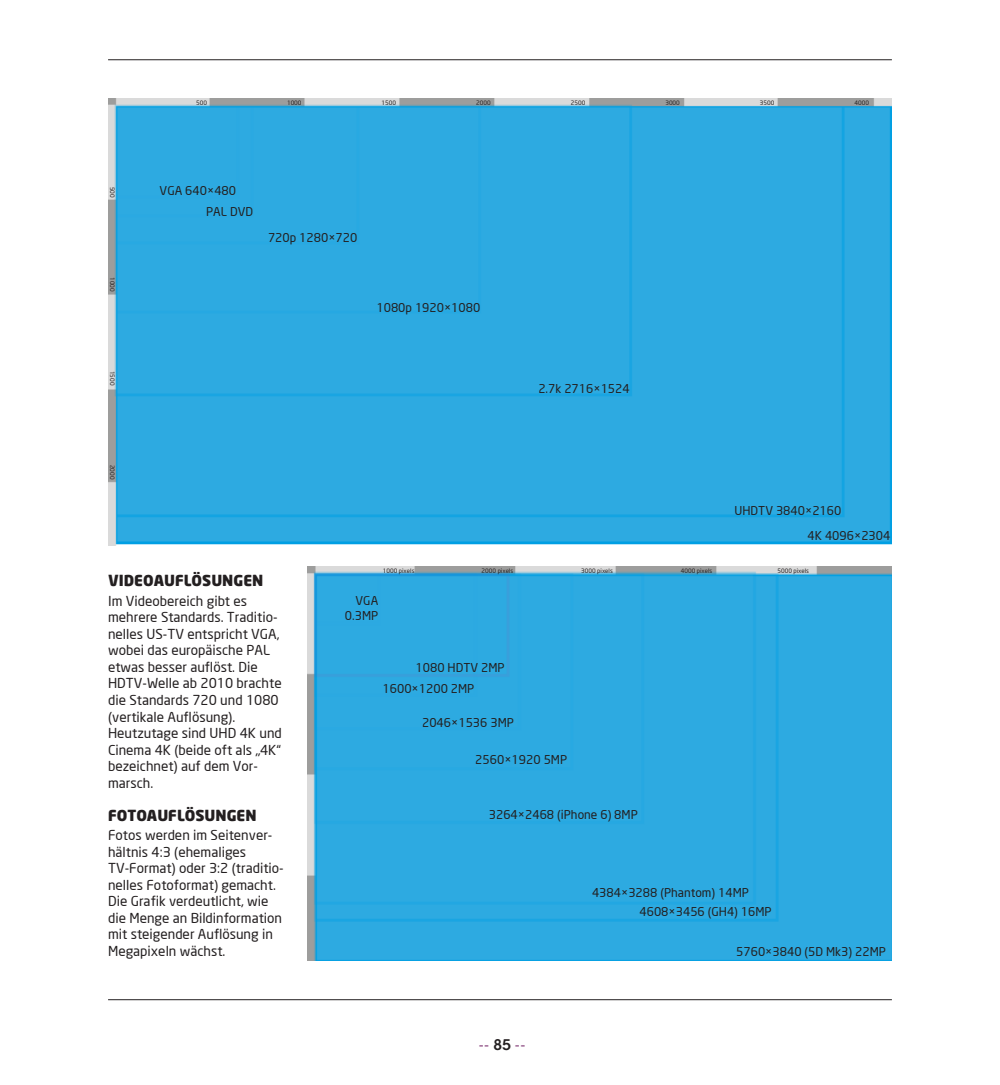
<style>
.page{position:relative;width:1000px;height:1085px;background:#fff}
.page>*{position:absolute;margin:0;border:0;box-sizing:border-box;transform-origin:0 0}
.t1{font:900 15px "Neo Sans";color:#231f20}
.t2{font:15px "Glypha LT";color:#87417b}
.t3{font:13.5px/16.5px "Neo Sans";color:#231f20}
.t4{font:12px/20.9px "Neo Sans";color:#231f20}
.t5{font:6px "Neo Sans";color:#231f20}
.s1{font-family:"Lubalin Graph LT";font-weight:600;color:#231f20}
</style>
<div class="page">
<hr style="left:108px;top:59px;width:783px;height:1px;background:#231f20">
<hr style="left:108px;top:999px;width:783px;height:1px;background:#231f20">
<img style="left:108px;top:99px;width:783px;height:446px">
<div style="left:308px;top:567px;width:583px;height:393px;background:#2daae1"></div>
<p class="t5" style="left:116px;top:187px;width:12px;rotate:90deg">500</p>
<p class="t5" style="left:116px;top:277px;width:16px;rotate:90deg">1000</p>
<p class="t5" style="left:116px;top:371px;width:16px;rotate:90deg">1500</p>
<p class="t5" style="left:116px;top:464px;width:16px;rotate:90deg">2000</p>
<p class="t5" style="left:196px;top:99px;width:12px">500</p>
<p class="t5" style="left:287px;top:99px;width:16px">1000</p>
<p class="t5" style="left:381px;top:99px;width:16px">1500</p>
<p class="t5" style="left:476px;top:99px;width:16px">2000</p>
<p class="t5" style="left:570px;top:99px;width:16px">2500</p>
<p class="t5" style="left:665px;top:99px;width:16px">3000</p>
<p class="t5" style="left:759px;top:99px;width:16px">3500</p>
<p class="t5" style="left:854px;top:99px;width:16px">4000</p>
<p class="t4" style="left:206px;top:180px;width:48px;text-indent:-46px">VGA 640×480<br>PAL DVD</p>
<p class="t4" style="left:268px;top:227px;width:91px">720p 1280×720</p>
<p class="t4" style="left:376px;top:297px;width:105px">1080p 1920×1080</p>
<p class="t4" style="left:538px;top:378px;width:93px">2.7k 2716×1524</p>
<p class="t4" style="left:807px;top:497px;width:84px;line-height:25.5px;text-indent:-73px">UHDTV 3840×2160<br>4K 4096×2304</p>
<p class="t1" style="left:108px;top:571px;width:157px">VIDEOAUFLÖSUNGEN</p>
<p class="t3" style="left:108px;top:592px;width:175px">Im Videobereich gibt es mehrere Standards. Traditio&shy;nelles US-TV entspricht VGA, wobei das europäische PAL etwas besser auflöst. Die<br>HDTV-Welle ab 2010 brachte die Standards 720 und 1080 (vertikale Auflösung).<br>Heutzutage sind UHD 4K und<br>Cinema 4K (beide oft als „4K“ bezeichnet) auf dem Vor&shy;marsch.</p>
<p class="t1" style="left:108px;top:805px;width:150px">FOTOAUFLÖSUNGEN</p>
<p class="t3" style="left:108px;top:826px;width:177px">Fotos werden im Seitenver&shy;hältnis 4:3 (ehemaliges<br>TV-Format) oder 3:2 (traditio&shy;nelles Fotoformat) gemacht.<br>Die Grafik verdeutlicht, wie die Menge an Bildinformation mit steigender Auflösung in<br>Megapixeln wächst.</p>
<p class="t5" style="left:383px;top:567px;width:33px">1000 pixels</p>
<p class="t5" style="left:481px;top:567px;width:33px">2000 pixels</p>
<p class="t5" style="left:581px;top:567px;width:33px">3000 pixels</p>
<p class="t5" style="left:680px;top:567px;width:33px">4000 pixels</p>
<p class="t5" style="left:777px;top:567px;width:33px">5000 pixels</p>
<p class="t4" style="left:345px;top:593px;width:35px;line-height:15px;text-align:right">VGA<br>0.3MP</p>
<p class="t4" style="left:415px;top:657px;width:91px">1080 HDTV 2MP</p>
<p class="t4" style="left:382px;top:678px;width:93px">1600×1200 2MP</p>
<p class="t4" style="left:422px;top:711px;width:93px">2046×1536 3MP</p>
<p class="t4" style="left:475px;top:749px;width:93px">2560×1920 5MP</p>
<p class="t4" style="left:488px;top:803px;width:150px">3264×2468 (iPhone 6) 8MP</p>
<p class="t2" style="left:478px;top:1035px;width:48px">-- <span class="s1">85</span> --</p>
<p class="t4" style="left:639px;top:883px;width:134px;line-height:18.8px;text-indent:-47px">4384×3288 (Phantom) 14MP<br>4608×3456 (GH4) 16MP</p>
<p class="t4" style="left:736px;top:941px;width:151px">5760×3840 (5D Mk3) 22MP</p>
</div>
